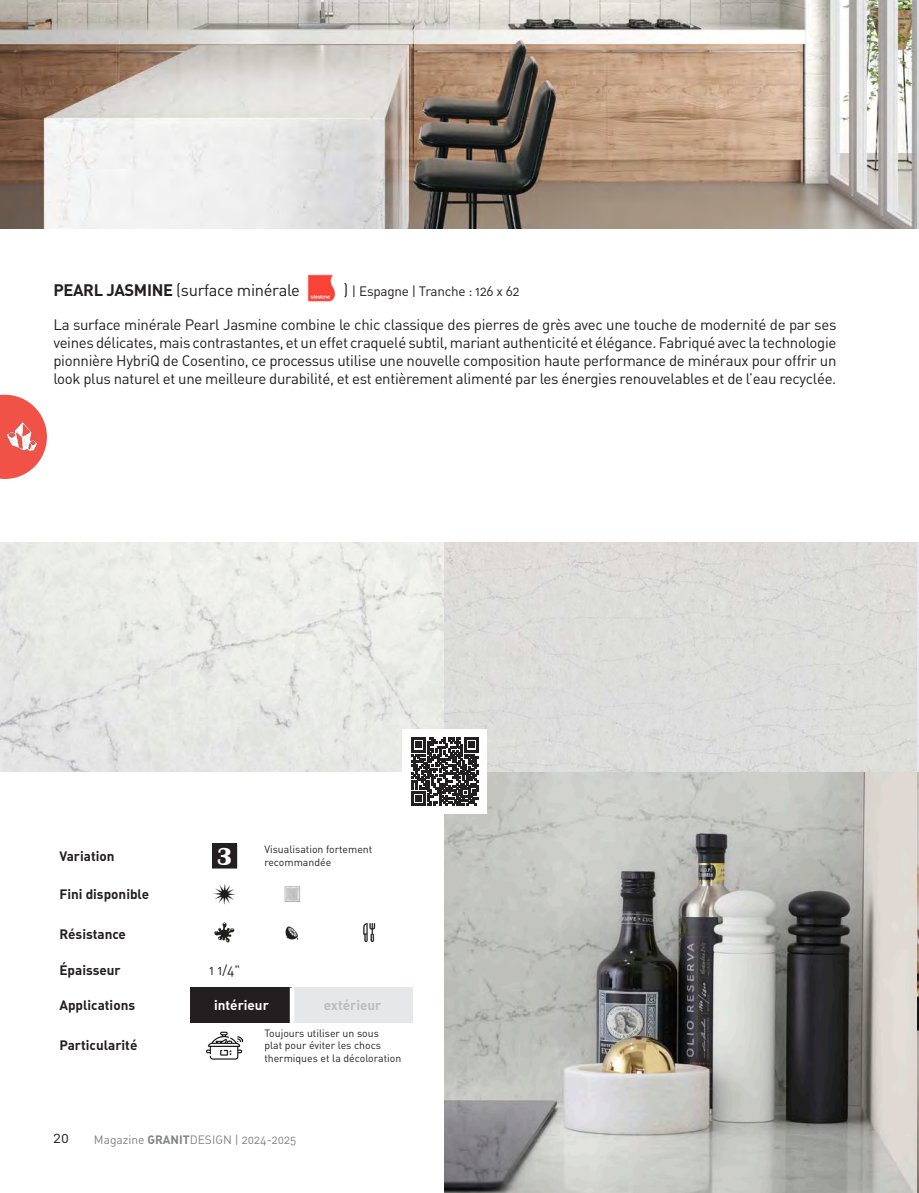
<style>
.page{position:relative;width:919px;height:1193px;background:#fff}
.page>*{position:absolute;margin:0;border:0;box-sizing:border-box;transform-origin:0 0}
.t1{font:700 25.5px "Britannic";color:#fff}
.t2{font:16.5px "DIN Regular Alternate";letter-spacing:-.02em;color:#231f20}
.t3{font:15px/18px "DIN Regular Alternate";letter-spacing:-.02em;color:#231f20;text-align:justify}
.t4{font:13.5px "DIN Bold Alternate";color:#231f20}
.t5{font:13.5px "DIN Regular Alternate";letter-spacing:-.02em;color:#231f20}
.t6{font:13.5px "DIN Bold Alternate";color:#fff}
.t7{font:13.5px "DIN Bold Alternate";color:#bcbdc0}
.t8{font:12px "DIN Regular Alternate";color:#808285}
.t9{font:10.5px/12.6px "DIN Regular Alternate";color:#231f20}
.s1{font-family:"DIN Bold Alternate"}
.s2{font-size:16.5px}
</style>
<div class="page">
<img style="left:445px;top:772px;width:474px;height:421px">
<img style="left:0;top:542px;width:919px;height:230px">
<div style="left:191px;top:987px;width:101px;height:36px;background:#231f20"></div>
<div style="left:292px;top:987px;width:121px;height:36px;background:#e6e7e9"></div>
<hr style="left:290px;top:987px;width:4px;height:36px;background:#fff">
<div style="left:213px;top:844px;width:24px;height:24px;background:#231f20"></div>
<div style="left:212px;top:844px;width:25px;height:24px;border:1px solid #231f20"></div>
<img style="left:214px;top:884px;width:21px;height:21px">
<img style="left:284px;top:886px;width:17px;height:16px">
<img style="left:214px;top:922px;width:21px;height:21px">
<img style="left:285px;top:926px;width:14px;height:14px">
<img style="left:363px;top:923px;width:13px;height:19px">
<img style="left:207px;top:1031px;width:36px;height:29px">
<img style="left:307px;top:274px;width:29px;height:28px">
<img style="left:0;top:0;width:919px;height:229px">
<div style="left:403px;top:730px;width:84px;height:84px;background:#fff"></div>
<svg style="left:411px;top:738px;width:68px;height:68px"></svg>
<svg style="left:0;top:395px;width:47px;height:84px"></svg>
<img style="left:0;top:415px;width:44px;height:44px">
<svg style="left:916px;top:1186px;width:3px;height:7px"></svg>
<p class="t2" style="left:53px;top:280px;width:248px"><span class="s1">PEARL JASMINE</span> (surface minérale</p>
<p class="t5" style="left:344px;top:283px;width:177px"><span class="s2">)</span> | Espagne | Tranche : 126 x 62</p>
<p class="t3" style="left:53px;top:316px;width:785px">La surface minérale Pearl Jasmine combine le chic classique des pierres de grès avec une touche de modernité de par ses veines délicates, mais contrastantes, et un effet craquelé subtil, mariant authenticité et élégance. Fabriqué avec la technologie pionnière HybriQ de Cosentino, ce processus utilise une nouvelle composition haute performance de minéraux pour offrir un look plus naturel et une meilleure durabilité, et est entièrement alimenté par les énergies renouvelables et de l’eau recyclée.</p>
<p class="t4" style="left:59px;top:847px;width:57px">Variation</p>
<p class="t1" style="left:217px;top:842px;width:17px">3</p>
<p class="t9" style="left:264px;top:843px;width:109px">Visualisation fortement</p>
<p class="t9" style="left:264px;top:856px;width:68px">recommandée</p>
<p class="t4" style="left:59px;top:885px;width:91px">Fini disponible</p>
<p class="t4" style="left:59px;top:925px;width:68px">Résistance</p>
<p class="t4" style="left:59px;top:962px;width:63px">Épaisseur</p>
<p class="t5" style="left:209px;top:962px;width:33px">1 1/4"</p>
<p class="t4" style="left:59px;top:996px;width:77px">Applications</p>
<p class="t6" style="left:214px;top:996px;width:56px">intérieur</p>
<p class="t7" style="left:324px;top:996px;width:59px">extérieur</p>
<p class="t4" style="left:59px;top:1037px;width:79px">Particularité</p>
<p class="t9" style="left:264px;top:1026px;width:138px">Toujours utiliser un sous<br>plat pour éviter les chocs thermiques et la décoloration</p>
<p class="t3" style="left:53px;top:1128px;width:17px">20</p>
<p class="t8" style="left:94px;top:1132px;width:204px">Magazine <span class="s1">GRANIT</span>DESIGN | 2024-2025</p>
</div>
